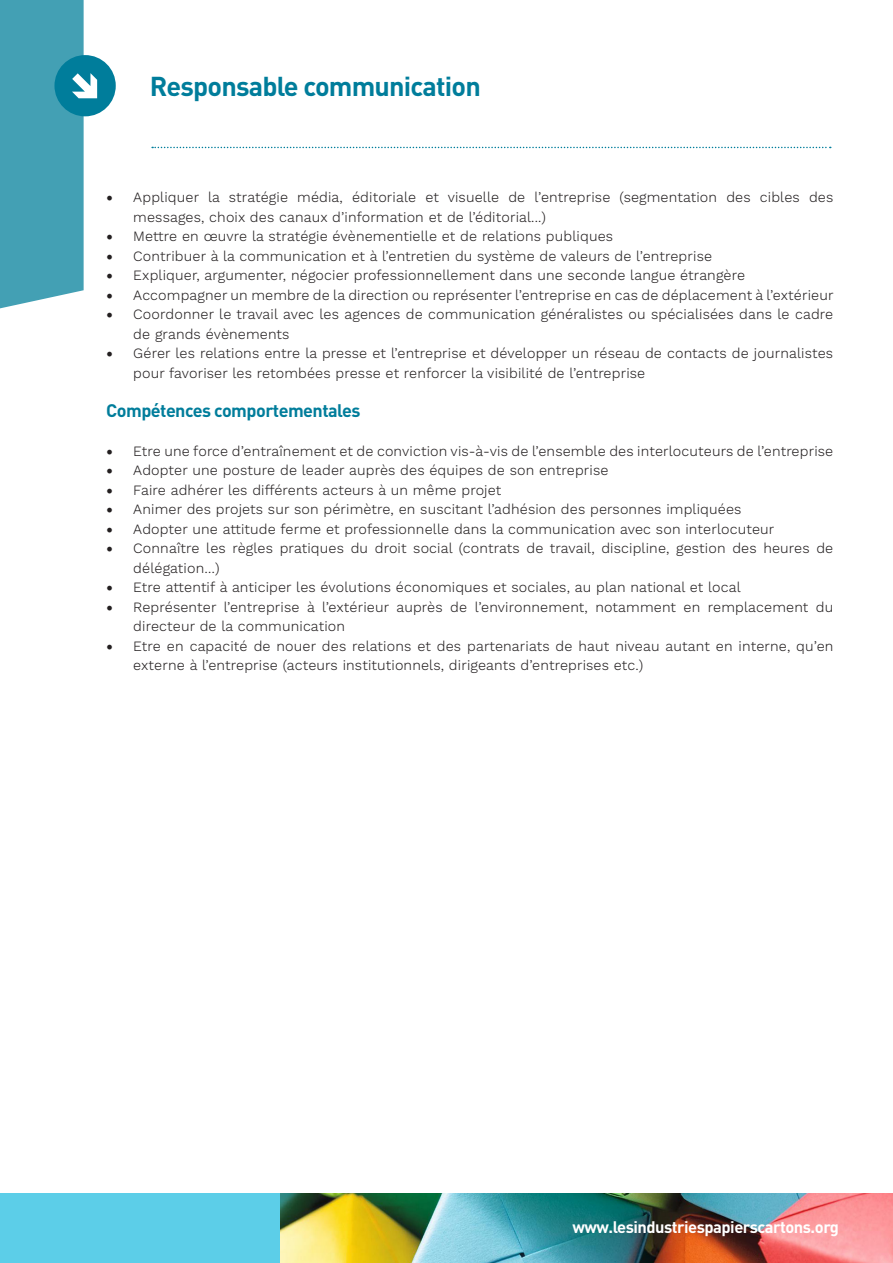
<style>
.page{position:relative;width:893px;height:1263px;background:#fff}
.page>*{position:absolute;margin:0;border:0;box-sizing:border-box;transform-origin:0 0}
.t1{font:700 27px "DINOT";letter-spacing:-.03em;color:#007d9b}
.t2{font:700 18px "DINOT";letter-spacing:-.03em;color:#007d9b}
.t3{font:700 16.5px "DINOT";letter-spacing:-.03em;color:#fff}
.t4{font:300 14.25px/19.5px "Work Sans";letter-spacing:.01em;color:#231f20}
.s1{font-family:"Minion Pro";font-weight:400;font-size:18px}
</style>
<div class="page">
<div style="left:54px;top:55px;width:62px;height:61px;background:#007d9b;border-radius:50%"></div>
<svg style="left:0;top:0;width:97px;height:309px"></svg>
<svg style="left:152px;top:147px;width:679px;height:1px"></svg>
<div style="left:0;top:1193px;width:893px;height:70px;background:#5ccee8"></div>
<img style="left:281px;top:1193px;width:612px;height:70px">
<p class="t1" style="left:150px;top:67px;width:333px">Responsable communication</p>
<p class="t4" style="left:133px;top:188px;width:702px;text-indent:-27px"><span class="s1">•</span> Appliquer la stratégie média, éditoriale et visuelle de l’entreprise (segmentation des cibles des messages, choix des canaux d’information et de l’éditorial...)</p>
<p class="t4" style="left:106px;top:227px;width:508px"><span class="s1">•</span> Mettre en œuvre la stratégie évènementielle et de relations publiques</p>
<p class="t4" style="left:106px;top:247px;width:607px"><span class="s1">•</span> Contribuer à la communication et à l’entretien du système de valeurs de l’entreprise</p>
<p class="t4" style="left:106px;top:266px;width:640px"><span class="s1">•</span> Expliquer, argumenter, négocier professionnellement dans une seconde langue étrangère</p>
<p class="t4" style="left:106px;top:286px;width:729px"><span class="s1">•</span> Accompagner un membre de la direction ou représenter l’entreprise en cas de déplacement à l’extérieur</p>
<p class="t4" style="left:133px;top:305px;width:701px;text-indent:-27px"><span class="s1">•</span> Coordonner le travail avec les agences de communication généralistes ou spécialisées dans le cadre de grands évènements</p>
<p class="t4" style="left:133px;top:344px;width:701px;text-indent:-27px"><span class="s1">•</span> Gérer les relations entre la presse et l’entreprise et développer un réseau de contacts de journalistes pour favoriser les retombées presse et renforcer la visibilité de l’entreprise</p>
<p class="t2" style="left:106px;top:398px;width:256px">Compétences comportementales</p>
<p class="t4" style="left:106px;top:442px;width:728px"><span class="s1">•</span> Etre une force d’entraînement et de conviction vis-à-vis de l’ensemble des interlocuteurs de l’entreprise</p>
<p class="t4" style="left:106px;top:461px;width:504px"><span class="s1">•</span> Adopter une posture de leader auprès des équipes de son entreprise</p>
<p class="t4" style="left:106px;top:481px;width:396px"><span class="s1">•</span> Faire adhérer les différents acteurs à un même projet</p>
<p class="t4" style="left:106px;top:500px;width:637px"><span class="s1">•</span> Animer des projets sur son périmètre, en suscitant l’adhésion des personnes impliquées</p>
<p class="t4" style="left:106px;top:520px;width:670px"><span class="s1">•</span> Adopter une attitude ferme et professionnelle dans la communication avec son interlocuteur</p>
<p class="t4" style="left:133px;top:539px;width:701px;text-indent:-27px"><span class="s1">•</span> Connaître les règles pratiques du droit social (contrats de travail, discipline, gestion des heures de délégation…)</p>
<p class="t4" style="left:106px;top:578px;width:636px"><span class="s1">•</span> Etre attentif à anticiper les évolutions économiques et sociales, au plan national et local</p>
<p class="t4" style="left:133px;top:598px;width:701px;text-indent:-27px"><span class="s1">•</span> Représenter l’entreprise à l’extérieur auprès de l’environnement, notamment en remplacement du directeur de la communication</p>
<p class="t4" style="left:133px;top:637px;width:702px;text-indent:-27px"><span class="s1">•</span> Etre en capacité de nouer des relations et des partenariats de haut niveau autant en interne, qu’en externe à l’entreprise (acteurs institutionnels, dirigeants d’entreprises etc.)</p>
<p class="t3" style="left:572px;top:1216px;width:268px">www.lesindustriespapierscartons.org</p>
</div>
